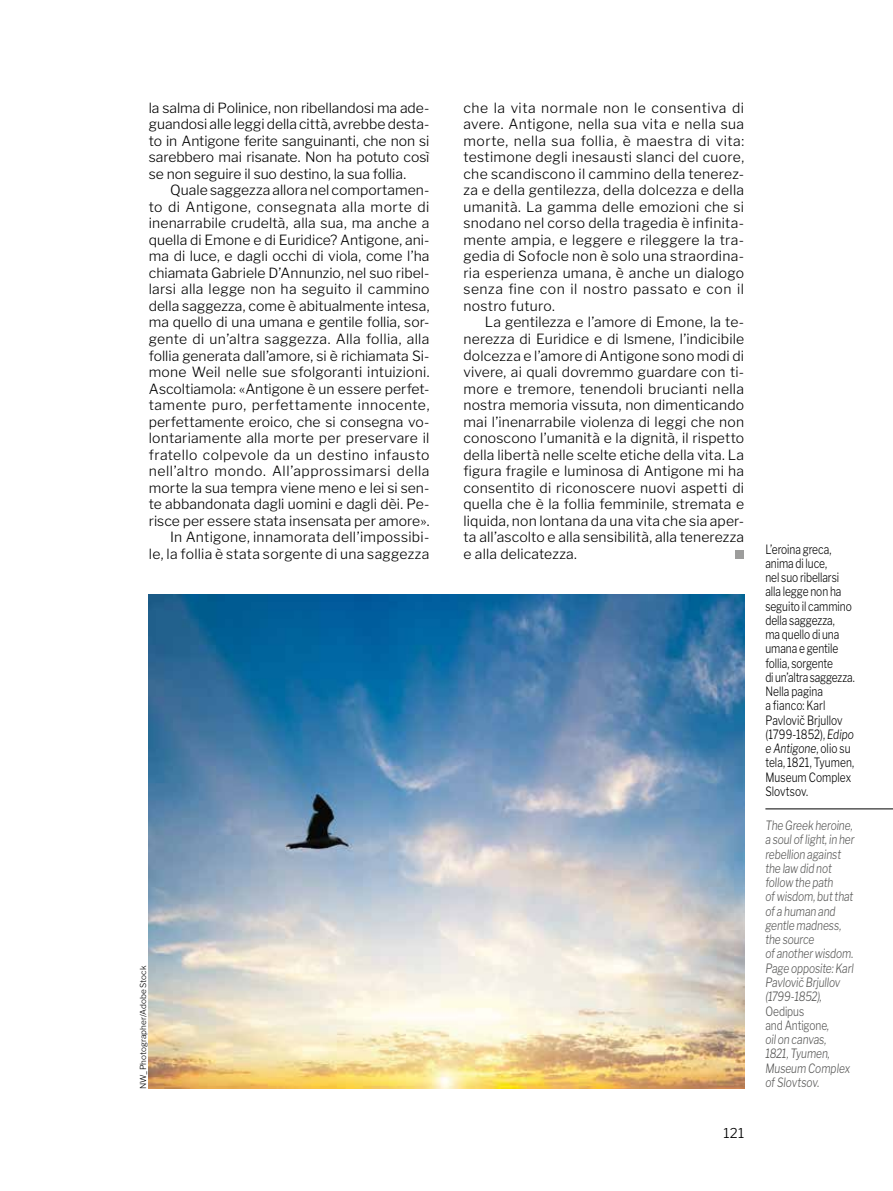
<style>
.page{position:relative;width:893px;height:1191px;background:#fff}
.page>*{position:absolute;margin:0;border:0;box-sizing:border-box;transform-origin:0 0}
.t1{font:300 13.95px/16.5px "Libre Franklin";letter-spacing:.005em;color:#000;text-align:justify}
.t2{font:300 13.5px "Libre Franklin";color:#000}
.t3{font:300 12.75px/14.2px "Libre Franklin";letter-spacing:-.005em;color:#000;scale:.8 1}
.t4{font:italic 300 12.75px/14.2px "Libre Franklin";letter-spacing:-.01em;color:#575756;scale:.8 1}
.t5{font:300 8.25px "Libre Franklin";color:#000}
.s1{font-style:italic}
.s2{font-style:normal}
</style>
<div class="page">
<hr style="left:765px;top:808px;width:128px;height:1px;background:#000">
<div style="left:736px;top:550px;width:8px;height:8px;background:#9d9d9c"></div>
<img style="left:149px;top:595px;width:595px;height:494px">
<p class="t1" style="left:149px;top:100px;width:282px">la salma di Polinice, non ribellandosi ma ade&shy;guandosi alle leggi della città, avrebbe desta&shy;to in Antigone ferite sanguinanti, che non si sarebbero mai risanate. Non ha potuto così se non seguire il suo destino, la sua follia.</p>
<p class="t1" style="left:149px;top:182px;width:282px;text-align:right">Quale saggezza allora nel comportamen-<br>to di Antigone, consegnata alla morte di inenarrabile crudeltà, alla sua, ma anche a quella di Emone e di Euridice? Antigone, ani&shy;ma di luce, e dagli occhi di viola, come l’ha chiamata Gabriele D’Annunzio, nel suo ribel&shy;larsi alla legge non ha seguito il cammino della saggezza, come è abitualmente intesa, ma quello di una umana e gentile follia, sor&shy;gente di un’altra saggezza. Alla follia, alla follia generata dall’amore, si è richiamata Si&shy;mone Weil nelle sue sfolgoranti intuizioni.<br>Ascoltiamola: «Antigone è un essere perfet&shy;tamente puro, perfettamente innocente, perfettamente eroico, che si consegna vo&shy;lontariamente alla morte per preservare il fratello colpevole da un destino infausto nell’altro mondo. All’approssimarsi della morte la sua tempra viene meno e lei si sen&shy;te abbandonata dagli uomini e dagli dèi. Pe&shy;risce per essere stata insensata per amore».<br>In Antigone, innamorata dell’impossibi-<br>le, la follia è stata sorgente di una saggezza</p>
<p class="t5" style="left:138px;top:1089px;width:124px;rotate:-90deg">NW_Photographer/Adobe Stock</p>
<p class="t1" style="left:463px;top:100px;width:282px">che la vita normale non le consentiva di avere. Antigone, nella sua vita e nella sua morte, nella sua follia, è maestra di vita: testimone degli inesausti slanci del cuore, che scandiscono il cammino della tenerez&shy;za e della gentilezza, della dolcezza e della umanità. La gamma delle emozioni che si snodano nel corso della tragedia è infinita&shy;mente ampia, e leggere e rileggere la tra&shy;gedia di Sofocle non è solo una straordina&shy;ria esperienza umana, è anche un dialogo senza fine con il nostro passato e con il nostro futuro.</p>
<p class="t1" style="left:463px;top:314px;width:282px;text-indent:21px">La gentilezza e l’amore di Emone, la te&shy;nerezza di Euridice e di lsmene, l’indicibile dolcezza e l’amore di Antigone sono modi di vivere, ai quali dovremmo guardare con ti&shy;more e tremore, tenendoli brucianti nella nostra memoria vissuta, non dimenticando mai l’inenarrabile violenza di leggi che non conoscono l’umanità e la dignità, il rispetto della libertà nelle scelte etiche della vita. La figura fragile e luminosa di Antigone mi ha consentito di riconoscere nuovi aspetti di quella che è la follia femminile, stremata e liquida, non lontana da una vita che sia aper&shy;ta all’ascolto e alla sensibilità, alla tenerezza e alla delicatezza.</p>
<p class="t2" style="left:723px;top:1124px;width:22px">121</p>
<p class="t3" style="left:765px;top:542px;width:113px">L’eroina greca, anima di luce,<br>nel suo ribellarsi alla legge non ha seguito il cammino della saggezza,<br>ma quello di una umana e gentile follia, sorgente<br>di un’altra saggezza.<br>Nella pagina<br>a fianco: Karl<br>Pavlovič Brjullov (1799-1852), <span class="s1">Edipo e Antigone</span>, olio su tela, 1821, Tyumen,<br>Museum Complex<br>Slovtsov.</p>
<p class="t4" style="left:765px;top:818px;width:113px">The Greek heroine, a soul of light, in her rebellion against the law did not follow the path<br>of wisdom, but that of a human and gentle madness, the source<br>of another wisdom.<br>Page opposite: Karl<br>Pavlovič Brjullov (1799-1852),</p>
<p class="t4" style="left:765px;top:1003px;width:108px"><span class="s2">Oedipus<br>and Antigone</span>,<br>oil on canvas,<br>1821, Tyumen,<br>Museum Complex of Slovtsov.</p>
</div>
